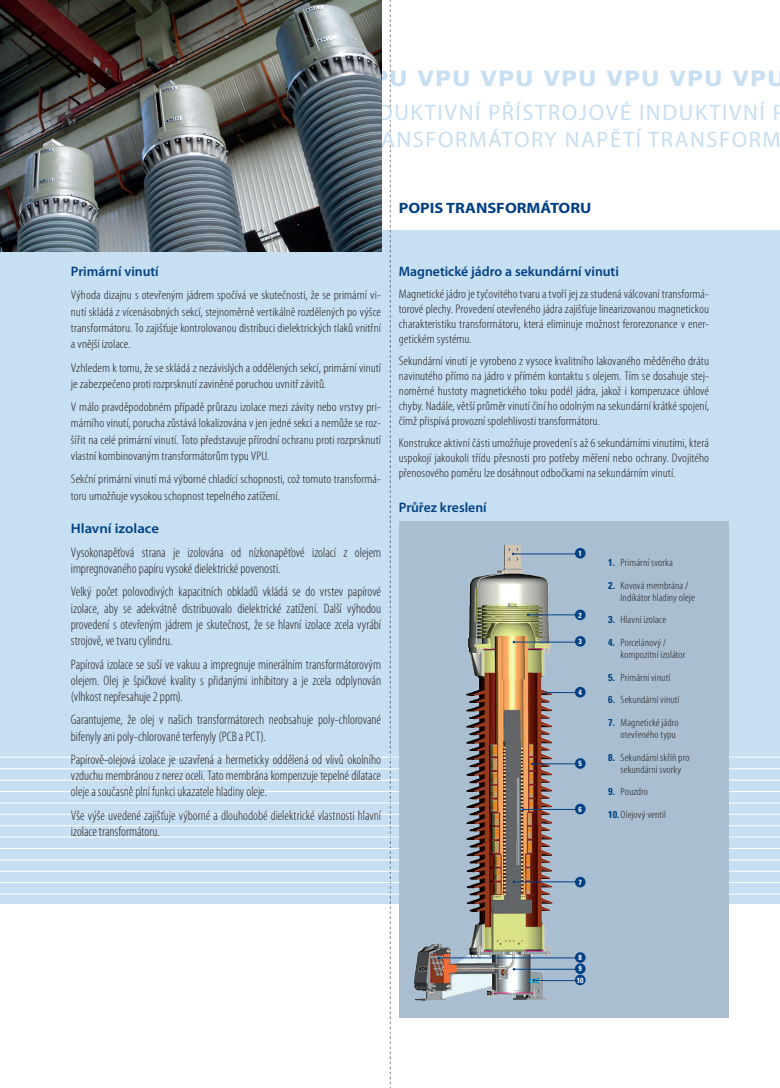
<style>
.page{position:relative;width:780px;height:1088px;background:#fff}
.page>*{position:absolute;margin:0;border:0;box-sizing:border-box;transform-origin:0 0}
.t1{font:22.5px/27px "Myriad Pro";letter-spacing:.07em;color:#c7dff2}
.t2{font:900 21.38px "Univers";letter-spacing:.07em;color:#c7dff2}
.t3{font:700 15px "Myriad Pro";color:#014084;scale:1.1 1}
.t4{font:300 condensed 13.75px/16.2px "Myriad Pro";color:#231f20}
.t5{font:600 13.75px "Myriad Pro";letter-spacing:-.005em;color:#014084}
.t6{font:600 13.75px "Myriad Pro";letter-spacing:-.005em;color:#014084;scale:1.08 1}
.t7{font:300 condensed 12.5px/15px "Myriad Pro";color:#231f20;text-align:justify;scale:1.1 1}
.t8{font:300 condensed 10.62px/12px "Myriad Pro";letter-spacing:.005em;color:#231f20;scale:1.1 1}
.t9{font:700 condensed 7.5px/11.2px "Univers";color:#fff}
.s1{font-family:"Univers";font-weight:700;font-size:10px;color:#014084}
</style>
<div class="page">
<svg style="left:390px;top:0;width:1px;height:1088px"></svg>
<div style="left:0;top:230px;width:780px;height:674px;background:#c7dff2"></div>
<hr style="left:0;top:757px;width:780px;height:1px;background:#fff">
<hr style="left:0;top:780px;width:780px;height:1px;background:#fff">
<hr style="left:0;top:802px;width:780px;height:1px;background:#fff">
<hr style="left:0;top:825px;width:780px;height:1px;background:#fff">
<hr style="left:0;top:848px;width:780px;height:1px;background:#fff">
<hr style="left:0;top:871px;width:780px;height:1px;background:#fff">
<hr style="left:0;top:894px;width:780px;height:1px;background:#fff">
<hr style="left:0;top:768px;width:780px;height:1px;background:#fff">
<hr style="left:0;top:791px;width:780px;height:1px;background:#fff">
<hr style="left:0;top:814px;width:780px;height:1px;background:#fff">
<hr style="left:0;top:837px;width:780px;height:1px;background:#fff">
<hr style="left:0;top:859px;width:780px;height:1px;background:#fff">
<hr style="left:0;top:882px;width:780px;height:1px;background:#fff">
<hr style="left:0;top:905px;width:780px;height:1px;background:#fff">
<img style="left:0;top:0;width:381px;height:252px">
<div style="left:399px;top:521px;width:329px;height:496px;background:#a9bfd1"></div>
<img style="left:413px;top:544px;width:173px;height:457px">
<hr style="left:513px;top:554px;width:67px;height:1px;background:#014084">
<hr style="left:528px;top:614px;width:52px;height:1px;background:#014084">
<hr style="left:514px;top:642px;width:66px;height:1px;background:#014084">
<hr style="left:546px;top:692px;width:34px;height:1px;background:#014084">
<hr style="left:532px;top:763px;width:48px;height:1px;background:#014084">
<hr style="left:523px;top:809px;width:57px;height:1px;background:#014084">
<hr style="left:514px;top:881px;width:66px;height:1px;background:#014084">
<hr style="left:438px;top:957px;width:142px;height:1px;background:#014084">
<hr style="left:533px;top:980px;width:47px;height:1px;background:#014084">
<hr style="left:514px;top:969px;width:66px;height:1px;background:#014084">
<div style="left:575px;top:548px;width:10px;height:10px;background:#014084;border-radius:50%"></div>
<div style="left:575px;top:609px;width:10px;height:11px;background:#014084;border-radius:50%"></div>
<div style="left:575px;top:636px;width:10px;height:11px;background:#014084;border-radius:50%"></div>
<div style="left:575px;top:877px;width:10px;height:10px;background:#014084;border-radius:50%"></div>
<div style="left:575px;top:804px;width:10px;height:10px;background:#014084;border-radius:50%"></div>
<div style="left:575px;top:687px;width:10px;height:10px;background:#014084;border-radius:50%"></div>
<div style="left:575px;top:758px;width:10px;height:11px;background:#014084;border-radius:50%"></div>
<div style="left:575px;top:952px;width:10px;height:11px;background:#014084;border-radius:50%"></div>
<div style="left:575px;top:963px;width:10px;height:11px;background:#014084;border-radius:50%"></div>
<div style="left:575px;top:974px;width:10px;height:11px;background:#014084;border-radius:50%"></div>
<h2 class="t2" style="left:354px;top:65px;width:432px">VPU VPU VPU VPU VPU VPU VPU</h2>
<h1 class="t1" style="left:354px;top:99px;width:432px">INDUKTIVNÍ PŘÍSTROJOVÉ INDUKTIVNÍ P<br>TRANSFORMÁTORY NAPĚTÍ TRANSFORM</h1>
<p class="t3" style="left:399px;top:198px;width:176px">POPIS TRANSFORMÁTORU</p>
<p class="t5" style="left:71px;top:263px;width:89px">Primární vinutí</p>
<p class="t7" style="left:71px;top:287px;width:283px;line-height:16.2px">Výhoda dizajnu s otevřeným jádrem spočívá ve skutečnosti, že se primární vi&shy;nutí skládá z vícenásobných sekcí, stejnoměrně vertikálně rozdělených po výšce transformátoru. To zajišťuje kontrolovanou distribuci dielektrických tlaků vnitřní a vnější izolace.</p>
<p class="t7" style="left:71px;top:359px;width:283px;line-height:16.2px">Vzhledem k tomu, že se skládá z nezávislých a oddělených sekcí, primární vinutí je zabezpečeno proti rozprsknutí zaviněné poruchou uvnitř závitů.</p>
<p class="t7" style="left:71px;top:399px;width:283px;line-height:16.2px">V málo pravděpodobném případě průrazu izolace mezi závity nebo vrstvy pri&shy;márního vinutí, porucha zůstává lokalizována v jen jedné sekci a nemůže se roz&shy;šířit na celé primární vinutí. Toto představuje přírodní ochranu proti rozprsknutí vlastní kombinovaným transformátorům typu VPU.</p>
<p class="t7" style="left:71px;top:471px;width:283px;line-height:16.2px">Sekční primární vinutí má výborné chladící schopnosti, což tomuto transformá&shy;toru umožňuje vysokou schopnost tepelného zatížení.</p>
<p class="t6" style="left:71px;top:520px;width:83px">Hlavní izolace</p>
<p class="t4" style="left:71px;top:544px;width:312px">Vysokonapěťová strana je izolována od nízkonapěťové izolací z olejem impregnovaného papíru vysoké dielektrické povenosti.</p>
<p class="t4" style="left:71px;top:584px;width:312px;text-align:justify">Velký počet polovodivých kapacitních obkladů vkládá se do vrstev papírové izolace, aby se adekvátně distribuovalo dielektrické zatížení. Další výhodou provedení s otevřeným jádrem je skutečnost, že se hlavní izolace zcela vyrábí strojově, ve tvaru cylindru.</p>
<p class="t4" style="left:71px;top:656px;width:312px;text-align:justify">Papírová izolace se suší ve vakuu a impregnuje minerálním transformátorovým olejem. Olej je špičkové kvality s přidanými inhibitory a je zcela odplynován (vlhkost nepřesahuje 2 ppm).</p>
<p class="t4" style="left:71px;top:711px;width:312px">Garantujeme, že olej v našich transformátorech neobsahuje poly-chlorované bifenyly ani poly-chlorované terfenyly (PCB a PCT).</p>
<p class="t4" style="left:71px;top:751px;width:312px;text-align:justify">Papírově-olejová izolace je uzavřená a hermeticky oddělená od vlivů okolního vzduchu membránou z nerez oceli. Tato membrána kompenzuje tepelné dilatace oleje a současně plní funkci ukazatele hladiny oleje.</p>
<p class="t4" style="left:71px;top:807px;width:311px">Vše výše uvedené zajišťuje výborné a dlouhodobé dielektrické vlastnosti hlavní izolace transformátoru.</p>
<p class="t5" style="left:399px;top:263px;width:221px">Magnetické jádro a sekundární vinuti</p>
<p class="t7" style="left:399px;top:286px;width:283px">Magnetické jádro je tyčovitého tvaru a tvoří jej za studená válcovaní transformá&shy;torové plechy. Provedení otevřeného jádra zajišťuje linearizovanou magnetickou charakteristiku transformátoru, která eliminuje možnost ferorezonance v ener&shy;getickém systému.</p>
<p class="t7" style="left:399px;top:354px;width:283px">Sekundární vinutí je vyrobeno z vysoce kvalitního lakovaného měděného drátu navinutého přímo na jádro v přímém kontaktu s olejem. Tím se dosahuje stej&shy;noměrné hustoty magnetického toku podél jádra, jakož i kompenzace úhlové chyby. Nadále, větší průměr vinutí činí ho odolným na sekundární krátké spojení, čímž přispívá provozní spolehlivosti transformátoru.</p>
<p class="t7" style="left:399px;top:436px;width:283px">Konstrukce aktivní části umožňuje provedení s až 6 sekundárními vinutími, která uspokojí jakoukoli třídu přesnosti pro potřeby měření nebo ochrany. Dvojitého přenosového poměru lze dosáhnout odbočkami na sekundárním vinutí.</p>
<p class="t5" style="left:399px;top:498px;width:89px">Průřez kreslení</p>
<p class="t9" style="left:578px;top:547px;width:5px">1</p>
<p class="t9" style="left:578px;top:609px;width:5px">2</p>
<p class="t9" style="left:578px;top:636px;width:5px">3</p>
<p class="t9" style="left:578px;top:686px;width:5px">4</p>
<p class="t9" style="left:578px;top:758px;width:5px">5</p>
<p class="t9" style="left:578px;top:803px;width:5px">6</p>
<p class="t9" style="left:578px;top:876px;width:5px">7</p>
<p class="t8" style="left:608px;top:556px;width:60px"><span class="s1">1.</span> Primární svorka</p>
<p class="t8" style="left:620px;top:579px;width:69px;text-indent:-13px"><span class="s1">2.</span> Kovová membrána /<br>Indikátor hladiny oleje</p>
<p class="t8" style="left:608px;top:614px;width:54px"><span class="s1">3.</span> Hlavní izolace</p>
<p class="t8" style="left:620px;top:636px;width:60px;text-indent:-13px"><span class="s1">4.</span> Porcelánový / kompozitní izolátor</p>
<p class="t8" style="left:608px;top:671px;width:58px"><span class="s1">5.</span> Primární vinutí</p>
<p class="t8" style="left:608px;top:694px;width:66px"><span class="s1">6.</span> Sekundární vinutí</p>
<p class="t8" style="left:608px;top:716px;width:66px;text-align:right"><span class="s1">7.</span> Magnetické jádro otevřeného typu</p>
<p class="t8" style="left:608px;top:751px;width:76px;text-align:center"><span class="s1">8.</span> Sekundární skříň pro sekundární svorky</p>
<p class="t8" style="left:608px;top:780px;width:54px;line-height:22.6px"><span class="s1">9.</span> Pouzdro<br><span class="s1">10.</span>Olejový ventil</p>
<p class="t9" style="left:576px;top:952px;width:8px">8<br>9<br>10</p>
</div>
